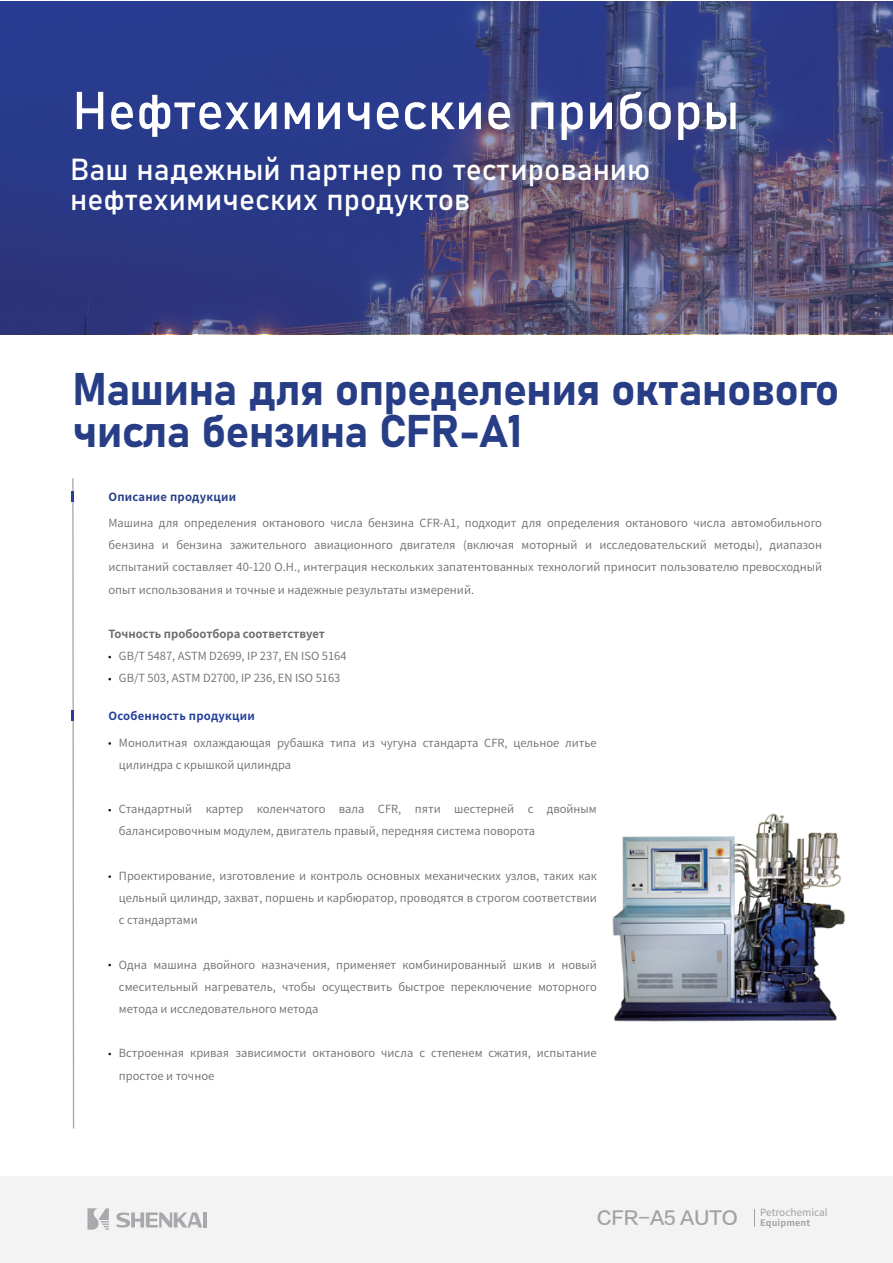
<style>
.page{position:relative;width:893px;height:1263px;background:#fff}
.page>*{position:absolute;margin:0;border:0;box-sizing:border-box;transform-origin:0 0}
.t1{font:52.5px "Bahnschrift";color:#fff}
.t2{font:45.15px/42.2px "Bahnschrift";letter-spacing:-.02em;color:#273e86}
.t3{font:30px/29.4px "Bahnschrift";color:#fff}
.t4{font:18.15px "FZLTZHK GBK1 0";letter-spacing:-.02em;color:#a0a2a4}
.t5{font:11.25px/22.2px "Source Han Sans CN";color:#6c6d70}
.t6{font:700 11.25px "Source Han Sans CN";color:#6c6d70}
.t7{font:700 11.25px "Source Han Sans CN";letter-spacing:.02em;color:#223f99}
.t8{font:700 11.25px "Source Han Sans CN";letter-spacing:.02em;color:#273e86}
.t9{font:10.05px "Source Han Sans CN";color:#a2a1a2}
</style>
<div class="page">
<div style="left:0;top:1177px;width:893px;height:86px;background:#f3f3f3"></div>
<svg style="left:87px;top:1208px;width:22px;height:22px"></svg>
<hr style="left:203px;top:1212px;width:4px;height:15px;background:#a8a9ad">
<svg style="left:116px;top:1212px;width:86px;height:15px"></svg>
<svg style="left:0;top:1px;width:893px;height:333px;background:#3e4583"></svg>
<svg style="left:71px;top:478px;width:3px;height:650px"></svg>
<img style="left:612px;top:813px;width:233px;height:209px">
<h1 class="t1" style="left:72px;top:71px;width:669px">Нефтехимические приборы</h1>
<h3 class="t3" style="left:70px;top:153px;width:582px">Ваш надежный партнер по тестированию нефтехимических продуктов</h3>
<h2 class="t2" style="left:72px;top:365px;width:769px">Машина для определения октанового числа бензина CFR-A1</h2>
<p class="t8" style="left:108px;top:490px;width:129px">Описание продукции</p>
<p class="t5" style="left:108px;top:512px;width:715px;text-align:justify">Машина для определения октанового числа бензина CFR-A1, подходит для определения октанового числа автомобильного бензина и бензина зажительного авиационного двигателя (включая моторный и исследовательский методы), диапазон испытаний составляет 40-120 О.Н., интеграция нескольких запатентованных технологий приносит пользователю превосходный опыт использования и точные и надежные результаты измерений.</p>
<p class="t6" style="left:108px;top:627px;width:218px">Точность пробоотбора соответствует</p>
<p class="t5" style="left:119px;top:645px;width:229px">GB/T 5487, ASTM D2699, IP 237, EN ISO 5164<br>GB/T 503, ASTM D2700, IP 236, EN ISO 5163</p>
<p class="t7" style="left:108px;top:710px;width:148px">Особенность продукции</p>
<p class="t5" style="left:119px;top:731px;width:479px">Монолитная охлаждающая рубашка типа из чугуна стандарта CFR, цельное литье цилиндра с крышкой цилиндра</p>
<p class="t5" style="left:119px;top:798px;width:479px">Стандартный картер коленчатого вала CFR, пяти шестерней с двойным балансировочным модулем, двигатель правый, передняя система поворота</p>
<p class="t5" style="left:119px;top:865px;width:479px;text-align:justify">Проектирование, изготовление и контроль основных механических узлов, таких как цельный цилиндр, захват, поршень и карбюратор, проводятся в строгом соответствии с стандартами</p>
<p class="t5" style="left:119px;top:953px;width:479px;text-align:justify">Одна машина двойного назначения, применяет комбинированный шкив и новый смесительный нагреватель, чтобы осуществить быстрое переключение моторного метода и исследовательного метода</p>
<p class="t5" style="left:119px;top:1042px;width:479px">Встроенная кривая зависимости октанового числа с степенем сжатия, испытание простое и точное</p>
<p class="t9" style="left:760px;top:1206px;width:69px">Petrochemical</p>
<h3 class="t4" style="left:597px;top:1208px;width:215px">CFR-A5 AUTO <sub>Equipment</sub></h3>
</div>
